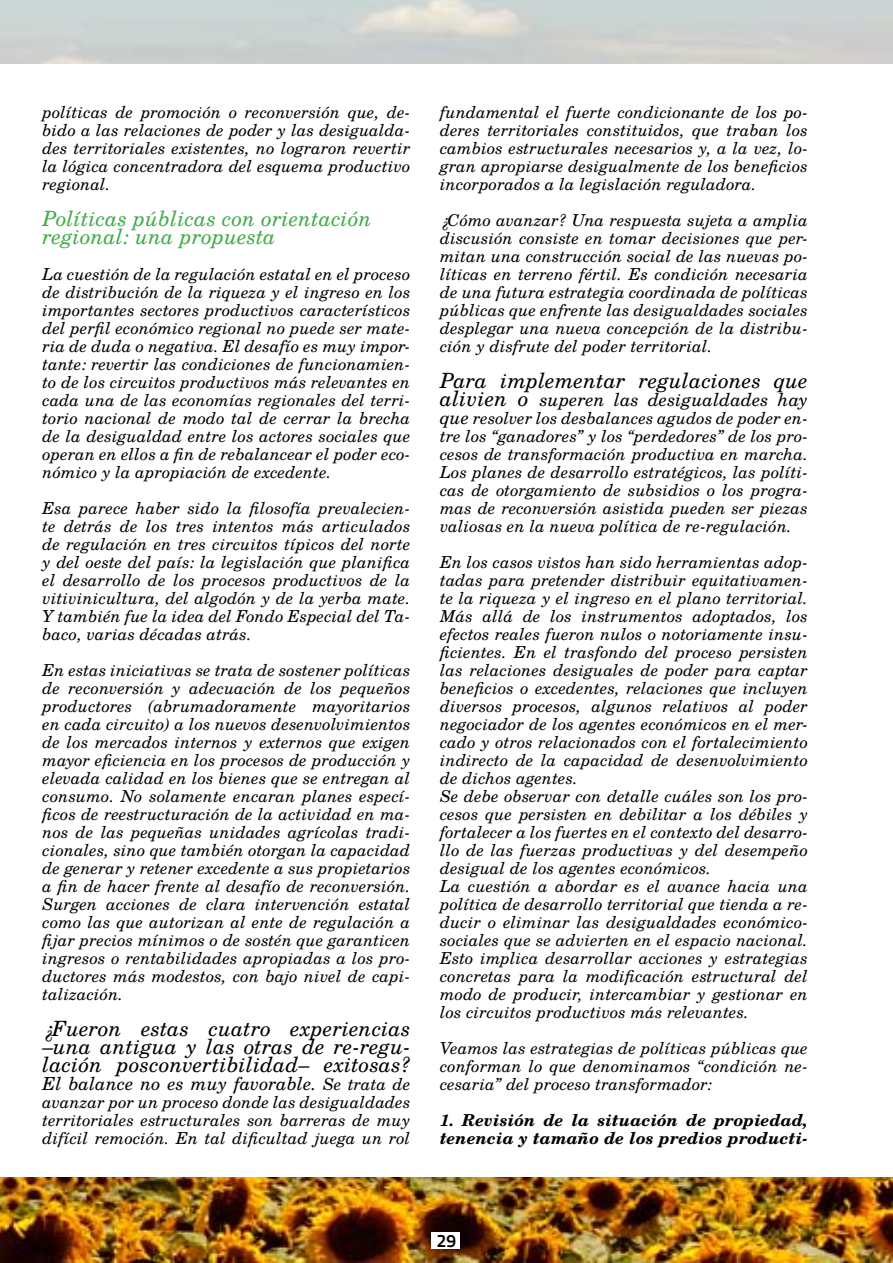
<style>
.page{position:relative;width:893px;height:1263px;background:#fff}
.page>*{position:absolute;margin:0;border:0;box-sizing:border-box;transform-origin:0 0}
.t1{font:italic 21px/18px "Te X Gyre Schola";letter-spacing:.01em;color:#000;text-align:justify}
.t2{font:italic 21px/18px "Te X Gyre Schola";letter-spacing:.01em;color:#41ad49}
.t3{font:italic 18px "Te X Gyre Schola";letter-spacing:.01em;color:#000}
.t4{font:18px "Titillium Maps 26 L 750 wt";color:#000}
.t5{font:italic 16.5px/18px "Te X Gyre Schola";letter-spacing:.01em;color:#000;text-align:justify}
.t6{font:italic 700 16.5px/18px "Te X Gyre Schola";letter-spacing:.01em;color:#000}
.s1{font-size:16.5px}
.s2{font-size:21px}
.s3{font-size:18px}
</style>
<div class="page">
<img style="left:0;top:1178px;width:893px;height:85px">
<div style="left:432px;top:1232px;width:28px;height:17px;background:#fff"></div>
<p class="t5" style="left:43px;top:102px;width:369px">políticas de promoción o reconversión que, de&shy;bido a las relaciones de poder y las desigualda&shy;des territoriales existentes, no lograron revertir la lógica concentradora del esquema productivo regional.</p>
<p class="t2" style="left:43px;top:208px;width:331px">Políticas públicas con orientación regional: una propuesta</p>
<p class="t5" style="left:43px;top:264px;width:369px">La cuestión de la regulación estatal en el proceso de distribución de la riqueza y el ingreso en los importantes sectores productivos característicos del perfil económico regional no puede ser mate&shy;ria de duda o negativa. El desafío es muy impor&shy;tante: revertir las condiciones de funcionamien&shy;to de los circuitos productivos más relevantes en cada una de las economías regionales del terri&shy;torio nacional de modo tal de cerrar la brecha de la desigualdad entre los actores sociales que operan en ellos a fin de rebalancear el poder eco&shy;nómico y la apropiación de excedente.</p>
<p class="t5" style="left:43px;top:498px;width:369px">Esa parece haber sido la filosofía prevalecien&shy;te detrás de los tres intentos más articulados de regulación en tres circuitos típicos del norte y del oeste del país: la legislación que planifica el desarrollo de los procesos productivos de la vitivinicultura, del algodón y de la yerba mate.<br>Y también fue la idea del Fondo Especial del Ta&shy;baco, varias décadas atrás.</p>
<p class="t5" style="left:43px;top:660px;width:369px">En estas iniciativas se trata de sostener políticas de reconversión y adecuación de los pequeños productores (abrumadoramente mayoritarios en cada circuito) a los nuevos desenvolvimientos de los mercados internos y externos que exigen mayor eficiencia en los procesos de producción y elevada calidad en los bienes que se entregan al consumo. No solamente encaran planes especí&shy;ficos de reestructuración de la actividad en ma&shy;nos de las pequeñas unidades agrícolas tradi&shy;cionales, sino que también otorgan la capacidad de generar y retener excedente a sus propietarios a fin de hacer frente al desafío de reconversión.<br>Surgen acciones de clara intervención estatal como las que autorizan al ente de regulación a fijar precios mínimos o de sostén que garanticen ingresos o rentabilidades apropiadas a los pro&shy;ductores más modestos, con bajo nivel de capi&shy;talización.</p>
<p class="t1" style="left:43px;top:1018px;width:369px">¿Fueron estas cuatro experiencias –una antigua y las otras de re-regu&shy;lación posconvertibilidad– exitosas?</p>
<p class="t3" style="left:43px;top:1069px;width:369px">El balance no es muy favorable. <span class="s1">Se trata de</span></p>
<p class="t5" style="left:43px;top:1092px;width:369px">avanzar por un proceso donde las desigualdades territoriales estructurales son barreras de muy difícil remoción. En tal dificultad juega un rol</p>
<p class="t5" style="left:440px;top:102px;width:369px">fundamental el fuerte condicionante de los po&shy;deres territoriales constituidos, que traban los cambios estructurales necesarios y, a la vez, lo&shy;gran apropiarse desigualmente de los beneficios incorporados a la legislación reguladora.</p>
<p class="t5" style="left:440px;top:210px;width:369px">¿Cómo avanzar? Una respuesta sujeta a amplia discusión consiste en tomar decisiones que per&shy;mitan una construcción social de las nuevas po&shy;líticas en terreno fértil. Es condición necesaria de una futura estrategia coordinada de políticas públicas que enfrente las desigualdades sociales desplegar una nueva concepción de la distribu&shy;ción y disfrute del poder territorial.</p>
<p class="t1" style="left:440px;top:370px;width:369px">Para implementar regulaciones que</p>
<p class="t3" style="left:440px;top:385px;width:369px"><span class="s2">alivien o</span> superen las desigualdades hay</p>
<p class="t5" style="left:440px;top:408px;width:369px"><span class="s3">que</span> resolver los desbalances agudos de poder en&shy;tre los “ganadores” y los “perdedores” de los pro&shy;cesos de transformación productiva en marcha.<br>Los planes de desarrollo estratégicos, las políti&shy;cas de otorgamiento de subsidios o los progra&shy;mas de reconversión asistida pueden ser piezas valiosas en la nueva política de re-regulación.</p>
<p class="t5" style="left:440px;top:552px;width:369px;text-align:left">En los casos vistos han sido herramientas adop&shy;tadas para pretender distribuir equitativamen&shy;te la riqueza y el ingreso en el plano territorial.<br>Más allá de los instrumentos adoptados, los efectos reales fueron nulos o notoriamente insu&shy;ficientes. En el trasfondo del proceso persisten las relaciones desiguales de poder para captar beneficios o excedentes, relaciones que incluyen diversos procesos, algunos relativos al poder negociador de los agentes económicos en el mer&shy;cado y otros relacionados con el fortalecimiento indirecto de la capacidad de desenvolvimiento de dichos agentes.<br>Se debe observar con detalle cuáles son los pro&shy;cesos que persisten en debilitar a los débiles y fortalecer a los fuertes en el contexto del desarro&shy;llo de las fuerzas productivas y del desempeño desigual de los agentes económicos.<br>La cuestión a abordar es el avance hacia una política de desarrollo territorial que tienda a re&shy;ducir o eliminar las desigualdades económico&shy;sociales que se advierten en el espacio nacional.<br>Esto implica desarrollar acciones y estrategias concretas para la modificación estructural del modo de producir, intercambiar y gestionar en los circuitos productivos más relevantes.</p>
<p class="t5" style="left:440px;top:1038px;width:369px">Veamos las estrategias de políticas públicas que conforman lo que denominamos “condición ne&shy;cesaria” del proceso transformador:</p>
<p class="t6" style="left:440px;top:1110px;width:369px">1. Revisión de la situación de propiedad, tenencia y tamaño de los predios producti-</p>
<p class="t4" style="left:437px;top:1227px;width:21px">29</p>
</div>
